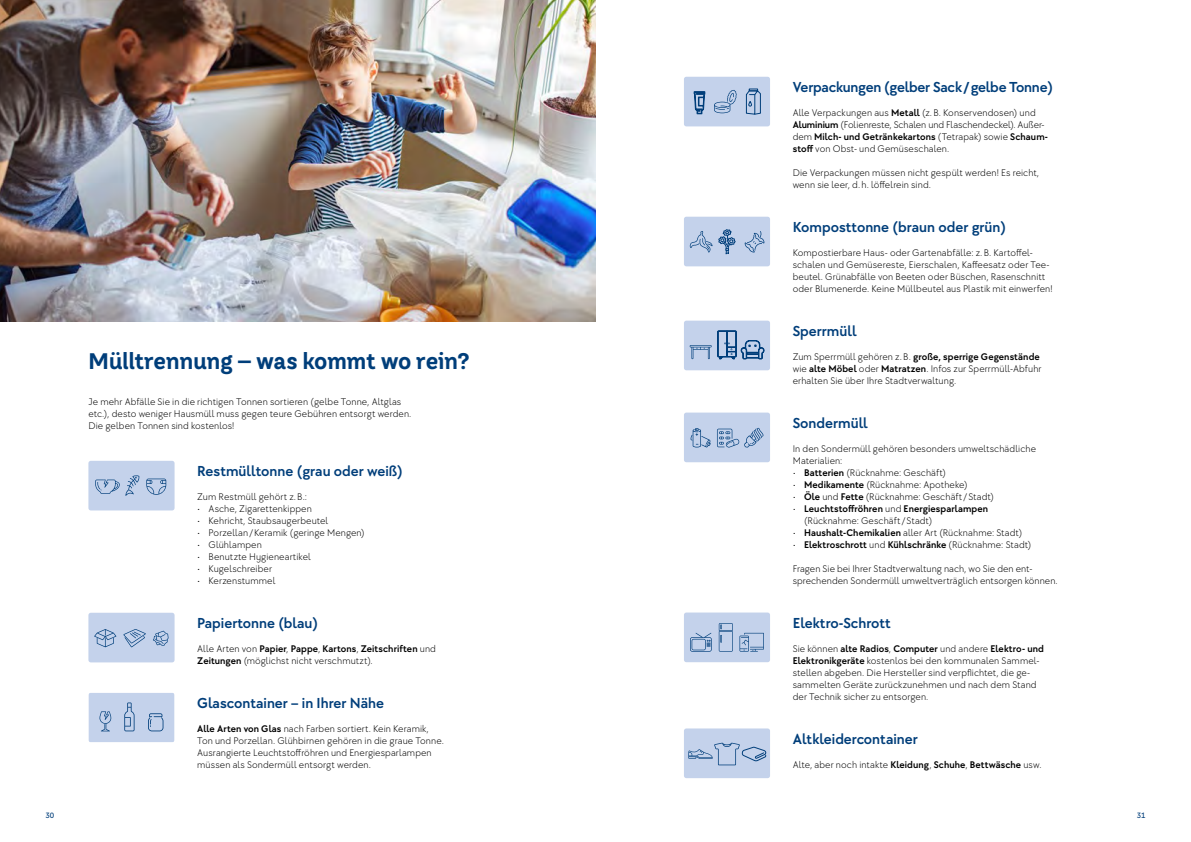
<style>
.page{position:relative;width:1191px;height:842px;background:#fff}
.page>*{position:absolute;margin:0;border:0;box-sizing:border-box;transform-origin:0 0}
.t1{font:700 22.5px "LEG Corporate Headline";letter-spacing:-.01em;color:#003e7a}
.t2{font:500 15px "LEG Corporate Bodycopy";color:#003e7a}
.t3{font:300 10px/12px "LEG Corporate Bodycopy";letter-spacing:.01em;color:#000}
.t4{font:500 10px/12px "LEG Corporate Bodycopy";letter-spacing:.005em;color:#000}
.t5{font:8px "LEG Corporate Bodycopy";color:#003e7a}
.s1{font-weight:500}
.s2{font-weight:300}
</style>
<div class="page">
<img style="left:0;top:0;width:596px;height:321px">
<div style="left:684px;top:77px;width:86px;height:49px;background:#c4d2eb;border-radius:2px"></div>
<svg style="left:745px;top:89px;width:16px;height:26px"></svg>
<svg style="left:714px;top:90px;width:22px;height:23px"></svg>
<svg style="left:694px;top:91px;width:11px;height:24px"></svg>
<div style="left:684px;top:217px;width:86px;height:49px;background:#c4d2eb;border-radius:2px"></div>
<svg style="left:744px;top:231px;width:20px;height:21px"></svg>
<svg style="left:689px;top:231px;width:23px;height:21px"></svg>
<svg style="left:718px;top:229px;width:18px;height:26px"></svg>
<div style="left:684px;top:321px;width:86px;height:49px;background:#c4d2eb;border-radius:2px"></div>
<svg style="left:717px;top:331px;width:47px;height:29px"></svg>
<svg style="left:689px;top:345px;width:22px;height:14px"></svg>
<div style="left:684px;top:413px;width:86px;height:49px;background:#c4d2eb;border-radius:2px"></div>
<svg style="left:690px;top:428px;width:21px;height:19px"></svg>
<svg style="left:717px;top:428px;width:46px;height:19px"></svg>
<div style="left:684px;top:612px;width:86px;height:50px;background:#c4d2eb;border-radius:2px"></div>
<svg style="left:690px;top:633px;width:21px;height:19px"></svg>
<svg style="left:739px;top:633px;width:25px;height:19px"></svg>
<svg style="left:719px;top:623px;width:14px;height:29px"></svg>
<div style="left:684px;top:728px;width:86px;height:50px;background:#c4d2eb;border-radius:2px"></div>
<svg style="left:688px;top:743px;width:79px;height:22px"></svg>
<div style="left:88px;top:461px;width:86px;height:49px;background:#c4d2eb;border-radius:2px"></div>
<svg style="left:95px;top:475px;width:44px;height:21px"></svg>
<svg style="left:146px;top:479px;width:20px;height:16px"></svg>
<div style="left:88px;top:613px;width:86px;height:49px;background:#c4d2eb;border-radius:2px"></div>
<svg style="left:123px;top:629px;width:23px;height:18px"></svg>
<svg style="left:94px;top:629px;width:22px;height:18px"></svg>
<svg style="left:153px;top:631px;width:15px;height:15px"></svg>
<svg style="left:88px;top:693px;width:86px;height:49px;background:#bbcbe6"></svg>
<h1 class="t1" style="left:88px;top:348px;width:382px">Mülltrennung – was kommt wo rein?</h1>
<p class="t3" style="left:88px;top:396px;width:324px">Je mehr Abfälle Sie in die richtigen Tonnen sortieren (gelbe Tonne, Altglas etc.), desto weniger Hausmüll muss gegen teure Gebühren entsorgt werden.<br>Die gelben Tonnen sind kostenlos!</p>
<h2 class="t2" style="left:197px;top:462px;width:207px">Restmülltonne (grau oder weiß)</h2>
<p class="t3" style="left:197px;top:491px;width:111px">Zum Restmüll gehört z.B.:</p>
<p class="t3" style="left:197px;top:503px;width:116px">• Asche, Zigarettenkippen</p>
<p class="t3" style="left:197px;top:515px;width:133px">• Kehricht, Staubsaugerbeutel</p>
<p class="t3" style="left:197px;top:527px;width:169px">• Porzellan/Keramik (geringe Mengen)</p>
<p class="t3" style="left:197px;top:539px;width:66px">• Glühlampen</p>
<p class="t3" style="left:197px;top:551px;width:115px">• Benutzte Hygieneartikel</p>
<p class="t3" style="left:197px;top:563px;width:76px">• Kugelschreiber</p>
<p class="t3" style="left:197px;top:575px;width:80px">• Kerzenstummel</p>
<h2 class="t2" style="left:197px;top:614px;width:122px">Papiertonne (blau)</h2>
<p class="t3" style="left:197px;top:643px;width:240px">Alle Arten von <span class="s1">Papier</span>, <span class="s1">Pappe</span>, <span class="s1">Kartons</span>, <span class="s1">Zeitschriften</span> und<br><span class="s1">Zeitungen</span> (möglichst nicht verschmutzt).</p>
<h2 class="t2" style="left:197px;top:694px;width:188px">Glascontainer – in Ihrer Nähe</h2>
<p class="t3" style="left:197px;top:723px;width:248px"><span class="s1">Alle Arten von Glas</span> nach Farben sortiert. Kein Keramik, Ton und Porzellan. Glühbirnen gehören in die graue Tonne.<br>Ausrangierte Leuchtstoffröhren und Energiesparlampen müssen als Sondermüll entsorgt werden.</p>
<h2 class="t2" style="left:792px;top:78px;width:262px">Verpackungen (gelber Sack/gelbe Tonne)</h2>
<p class="t3" style="left:792px;top:107px;width:257px">Alle Verpackungen aus <span class="s1">Metall</span> (z.B. Konservendosen) und <span class="s1">Aluminium</span> (Folienreste, Schalen und Flaschendeckel). Außer&shy;dem <span class="s1">Milch- und Getränkekartons</span> (Tetrapak) sowie <span class="s1">Schaum&shy;stoff</span> von Obst- und Gemüseschalen.</p>
<p class="t3" style="left:792px;top:167px;width:248px">Die Verpackungen müssen nicht gespült werden! Es reicht, wenn sie leer, d.h. löffelrein sind.</p>
<h2 class="t2" style="left:792px;top:218px;width:215px">Komposttonne (braun oder grün)</h2>
<p class="t3" style="left:792px;top:247px;width:261px">Kompostierbare Haus- oder Gartenabfälle: z.B. Kartoffel&shy;schalen und Gemüsereste, Eierschalen, Kaffeesatz oder Tee&shy;beutel. Grünabfälle von Beeten oder Büschen, Rasenschnitt oder Blumenerde. Keine Müllbeutel aus Plastik mit einwerfen!</p>
<h2 class="t2" style="left:792px;top:322px;width:65px">Sperrmüll</h2>
<p class="t3" style="left:792px;top:351px;width:250px">Zum Sperrmüll gehören z.B. <span class="s1">große, sperrige Gegenstände </span>wie <span class="s1">alte Möbel</span> oder <span class="s1">Matratzen</span>. Infos zur Sperrmüll-Abfuhr erhalten Sie über Ihre Stadtverwaltung.</p>
<h2 class="t2" style="left:792px;top:414px;width:77px">Sondermüll</h2>
<p class="t3" style="left:792px;top:443px;width:245px">In den Sondermüll gehören besonders umweltschädliche<br>Materialien:</p>
<p class="t3" style="left:792px;top:467px;width:155px">• <span class="s1">Batterien</span> (Rücknahme: Geschäft)</p>
<p class="t3" style="left:792px;top:479px;width:176px">• <span class="s1">Medikamente</span> (Rücknahme: Apotheke)</p>
<p class="t3" style="left:792px;top:491px;width:203px">• <span class="s1">Öle</span> und <span class="s1">Fette</span> (Rücknahme: Geschäft/ Stadt)</p>
<p class="t4" style="left:804px;top:503px;width:186px;text-indent:-11px"><span class="s2">•</span> Leuchtstoffröhren <span class="s2">und</span> Energiesparlampen <span class="s2">(Rücknahme: Geschäft/ Stadt)</span></p>
<p class="t3" style="left:792px;top:527px;width:231px">• <span class="s1">Haushalt-Chemikalien</span> aller Art (Rücknahme: Stadt)</p>
<p class="t4" style="left:792px;top:539px;width:240px"><span class="s2">•</span> Elektroschrott <span class="s2">und</span> Kühlschränke <span class="s2">(Rücknahme: Stadt)</span></p>
<p class="t3" style="left:792px;top:563px;width:266px">Fragen Sie bei Ihrer Stadtverwaltung nach, wo Sie den ent&shy;sprechenden Sondermüll umweltverträglich entsorgen können.</p>
<h2 class="t2" style="left:792px;top:614px;width:100px">Elektro-Schrott</h2>
<p class="t3" style="left:792px;top:643px;width:253px">Sie können <span class="s1">alte Radios</span>, <span class="s1">Computer</span> und andere <span class="s1">Elektro- und Elektronikgeräte</span> kostenlos bei den kommunalen Sammel&shy;stellen abgeben. Die Hersteller sind verpflichtet, die ge&shy;sammelten Geräte zurückzunehmen und nach dem Stand der Technik sicher zu entsorgen.</p>
<h2 class="t2" style="left:792px;top:730px;width:127px">Altkleidercontainer</h2>
<p class="t3" style="left:792px;top:759px;width:250px">Alte, aber noch intakte <span class="s1">Kleidung</span>, <span class="s1">Schuhe</span>, <span class="s1">Bettwäsche</span> usw.</p>
<p class="t5" style="left:45px;top:810px;width:10px">30</p>
<p class="t5" style="left:1137px;top:810px;width:10px">31</p>
</div>
